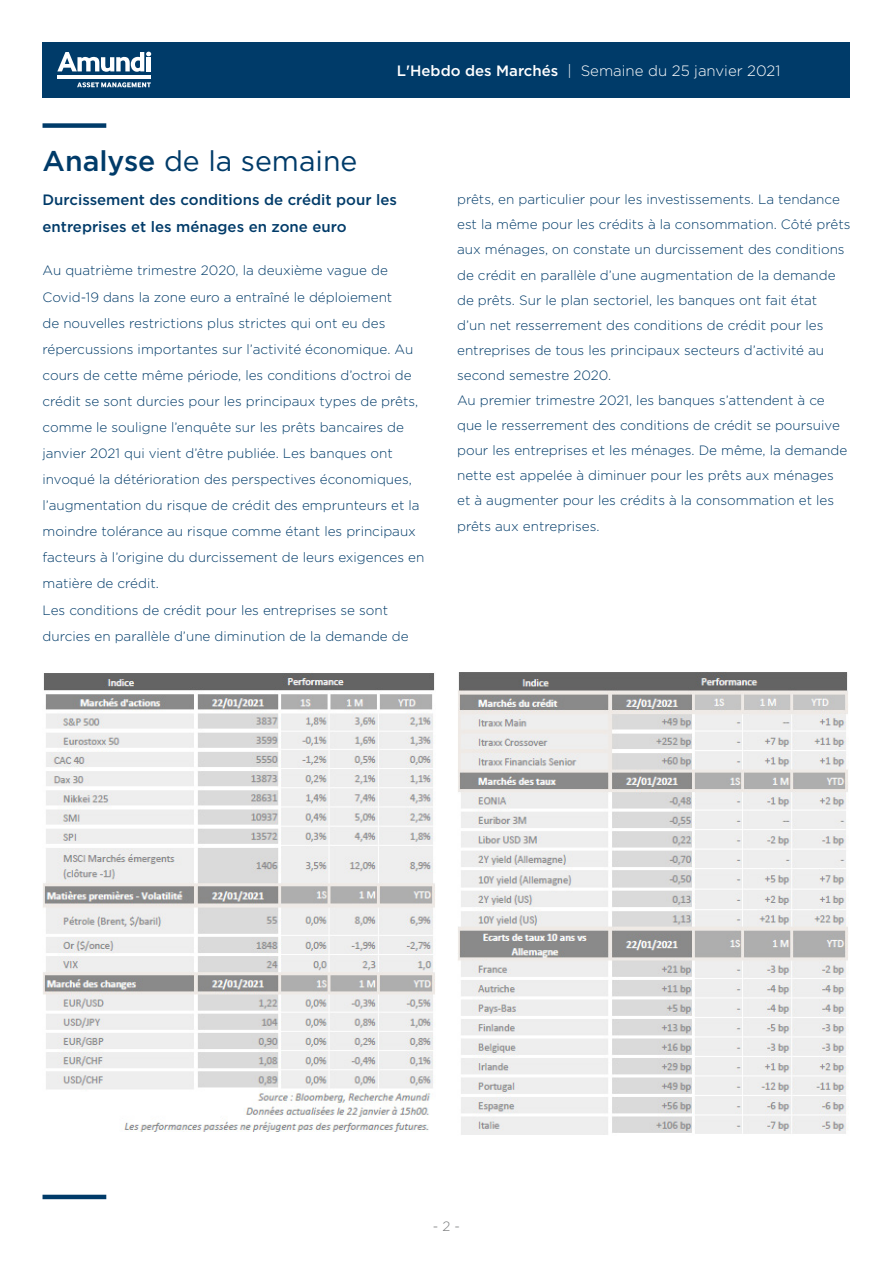
<style>
.page{position:relative;width:893px;height:1263px;background:#fff}
.page>*{position:absolute;margin:0;border:0;box-sizing:border-box;transform-origin:0 0}
.t1{font:28.5px "Gotham";color:#003b69}
.t2{font:500 15px/26.8px "Gotham";color:#003b69}
.t3{font:300 15px "Gotham";color:#fff}
.t4{font:300 13.5px/26.1px "Gotham";color:#003b69}
.t5{font:300 13.5px "Gotham";color:#787a7b}
.s1{font-weight:500}
</style>
<div class="page">
<div style="left:43px;top:43px;width:807px;height:55px;background:#003b69"></div>
<svg style="left:57px;top:52px;width:94px;height:20px"></svg>
<hr style="left:147px;top:57px;width:4px;height:14px;background:#fff">
<hr style="left:58px;top:75px;width:93px;height:4px;background:#fff">
<svg style="left:77px;top:82px;width:74px;height:6px"></svg>
<div style="left:43px;top:123px;width:63px;height:5px;background:#003b69"></div>
<hr style="left:43px;top:1195px;width:63px;height:4px;background:#003b69">
<img style="left:43px;top:673px;width:392px;height:459px">
<img style="left:458px;top:672px;width:390px;height:463px">
<p class="t3" style="left:397px;top:61px;width:385px"><span class="s1">L'Hebdo des Marchés</span> | Semaine du 25 janvier 2021</p>
<h1 class="t1" style="left:43px;top:142px;width:316px"><span class="s1">Analyse</span> de la semaine</h1>
<p class="t2" style="left:43px;top:187px;width:356px">Durcissement des conditions de crédit pour les entreprises et les ménages en zone euro</p>
<p class="t4" style="left:43px;top:257px;width:383px">Au quatrième trimestre 2020, la deuxième vague de Covid-19 dans la zone euro a entraîné le déploiement<br>de nouvelles restrictions plus strictes qui ont eu des répercussions importantes sur l’activité économique. Au cours de cette même période, les conditions d’octroi de crédit se sont durcies pour les principaux types de prêts, comme le souligne l’enquête sur les prêts bancaires de janvier 2021 qui vient d’être publiée. Les banques ont invoqué la détérioration des perspectives économiques, l’augmentation du risque de crédit des emprunteurs et la moindre tolérance au risque comme étant les principaux facteurs à l’origine du durcissement de leurs exigences en matière de crédit.<br>Les conditions de crédit pour les entreprises se sont durcies en parallèle d’une diminution de la demande de</p>
<p class="t4" style="left:457px;top:187px;width:395px;line-height:25px">prêts, en particulier pour les investissements. La tendance est la même pour les crédits à la consommation. Côté prêts aux ménages, on constate un durcissement des conditions de crédit en parallèle d’une augmentation de la demande de prêts. Sur le plan sectoriel, les banques ont fait état<br>d’un net resserrement des conditions de crédit pour les entreprises de tous les principaux secteurs d’activité au second semestre 2020.<br>Au premier trimestre 2021, les banques s’attendent à ce que le resserrement des conditions de crédit se poursuive pour les entreprises et les ménages. De même, la demande nette est appelée à diminuer pour les prêts aux ménages et à augmenter pour les crédits à la consommation et les prêts aux entreprises.</p>
<p class="t5" style="left:433px;top:1218px;width:29px">- 2 -</p>
</div>
